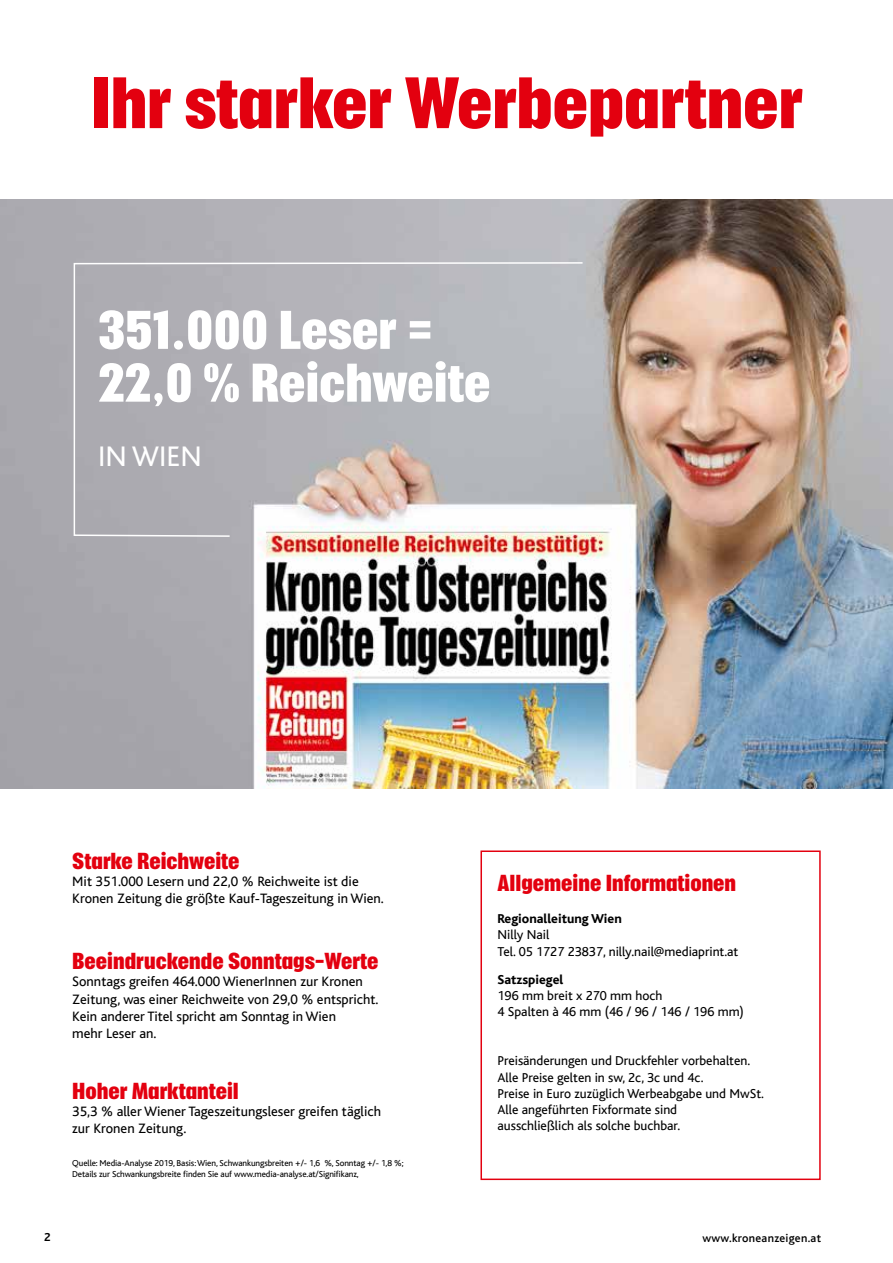
<style>
.page{position:relative;width:893px;height:1263px;background:#fff}
.page>*{position:absolute;margin:0;border:0;box-sizing:border-box;transform-origin:0 0}
.t1{font:700 condensed 70.5px "Placard";color:#e3000f}
.t2{font:700 condensed 52.8px/52.8px "Placard";color:#fff}
.t3{font:29.7px "Bliss";color:#fff}
.t4{font:700 condensed 22.5px "Placard";color:#e3000f}
.t5{font:14.25px/17.1px "Bliss";color:#000}
.t6{font:13.5px/16.2px "Bliss";color:#000}
.t7{font:800 13.5px "Bliss";color:#000}
.t8{font:500 12px "Bliss";letter-spacing:.025em;color:#000}
.t9{font:700 12px "Bliss";color:#000}
.t10{font:9px/10.8px "Bliss";letter-spacing:-.01em;color:#000}
</style>
<div class="page">
<img style="left:0;top:200px;width:893px;height:589px">
<svg style="left:73px;top:261px;width:511px;height:277px;background:#b9b8bc"></svg>
<div style="left:480px;top:850px;width:341px;height:330px;border:2px solid #e3000f"></div>
<h1 class="t1" style="left:90px;top:65px;width:713px">Ihr starker Werbepartner</h1>
<h2 class="t2" style="left:98px;top:303px;width:394px">351.000 Leser =<br>22,0 % Reichweite</h2>
<h3 class="t3" style="left:98px;top:441px;width:105px">IN WIEN</h3>
<h3 class="t4" style="left:72px;top:848px;width:169px">Starke Reichweite</h3>
<p class="t5" style="left:72px;top:873px;width:313px">Mit 351.000 Lesern und 22,0 % Reichweite ist die<br>Kronen Zeitung die größte Kauf-Tageszeitung in Wien.</p>
<h3 class="t4" style="left:72px;top:949px;width:308px">Beeindruckende Sonntags-Werte</h3>
<p class="t5" style="left:72px;top:973px;width:308px">Sonntags greifen 464.000 WienerInnen zur Kronen Zeitung, was einer Reichweite von 29,0 % entspricht.<br>Kein anderer Titel spricht am Sonntag in Wien<br>mehr Leser an.</p>
<h3 class="t4" style="left:72px;top:1079px;width:168px">Hoher Marktanteil</h3>
<p class="t5" style="left:72px;top:1103px;width:310px">35,3 % aller Wiener Tageszeitungsleser greifen täglich zur Kronen Zeitung.</p>
<p class="t10" style="left:72px;top:1158px;width:333px">Quelle: Media-Analyse 2019, Basis: Wien, Schwankungsbreiten +/- 1,6 %, Sonntag +/- 1,8 %;<br>Details zur Schwankungsbreite finden Sie auf www.media-analyse.at/Signifikanz,</p>
<h3 class="t4" style="left:497px;top:870px;width:240px">Allgemeine Informationen</h3>
<p class="t7" style="left:497px;top:912px;width:126px">Regionalleitung Wien</p>
<p class="t6" style="left:497px;top:927px;width:242px">Nilly Nail<br>Tel. 05 1727 23837, nilly.nail@mediaprint.at</p>
<p class="t7" style="left:497px;top:972px;width:67px">Satzspiegel</p>
<p class="t6" style="left:497px;top:988px;width:248px">196 mm breit x 270 mm hoch<br>4 Spalten à 46 mm (46 / 96 / 146 / 196 mm)</p>
<p class="t6" style="left:497px;top:1053px;width:268px">Preisänderungen und Druckfehler vorbehalten.<br>Alle Preise gelten in sw, 2c, 3c und 4c.<br>Preise in Euro zuzüglich Werbeabgabe und MwSt.<br>Alle angeführten Fixformate sind<br>ausschließlich als solche buchbar.</p>
<p class="t9" style="left:44px;top:1230px;width:8px">2</p>
<p class="t8" style="left:681px;top:1230px;width:120px">www.kroneanzeigen.at</p>
<p class="t8" style="left:702px;top:1232px;width:120px">www.kroneanzeigen.at</p>
</div>
